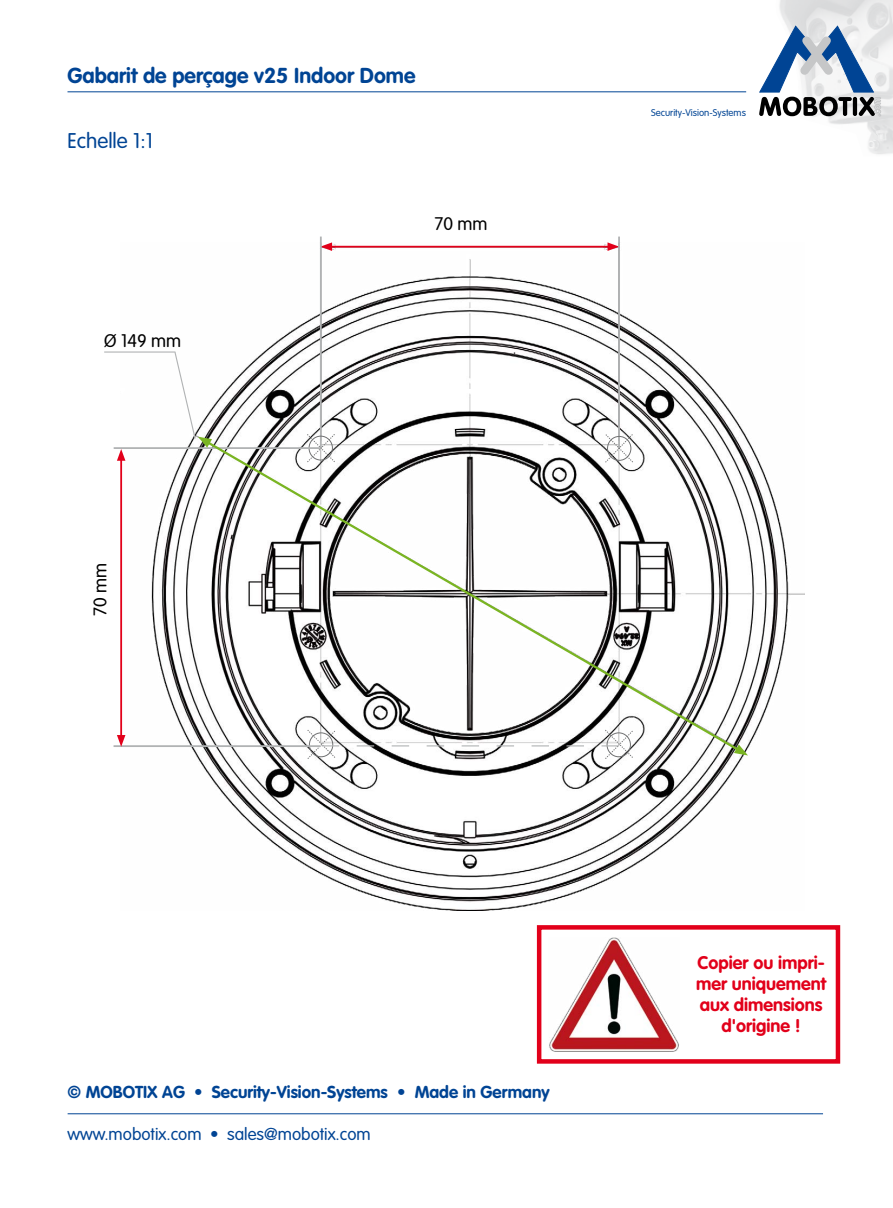
<style>
.page{position:relative;width:893px;height:1208px;background:#fff}
.page>*{position:absolute;margin:0;border:0;box-sizing:border-box;transform-origin:0 0}
.t1{font:700 21.3px "VAG Rounded LT Pro";color:#004494}
.t2{font:300 21px "VAG Rounded LT Pro";color:#004494}
.t3{font:700 18px/21px "VAG Rounded LT Pro";color:#e2001a;text-align:center}
.t4{font:300 18px "VAG Rounded LT Pro";color:#000}
.t5{font:700 17.1px "VAG Rounded LT Pro";color:#004494}
.t6{font:300 17.1px "VAG Rounded LT Pro";color:#004494}
.t7{font:300 9.6px "VAG Rounded LT Pro";color:#004494}
</style>
<div class="page">
<hr style="left:68px;top:1113px;width:755px;height:1px;background:#004494">
<hr style="left:68px;top:91px;width:678px;height:1px;background:#004494">
<img style="left:779px;top:0;width:114px;height:154px">
<svg style="left:759px;top:26px;width:122px;height:90px"></svg>
<img style="left:549px;top:937px;width:130px;height:114px">
<div style="left:537px;top:925px;width:303px;height:138px;border:4px solid #e2001a"></div>
<img style="left:121px;top:243px;width:683px;height:668px">
<hr style="left:329px;top:246px;width:282px;height:2px;background:#e2001a">
<svg style="left:322px;top:242px;width:10px;height:9px"></svg>
<svg style="left:607px;top:242px;width:11px;height:9px"></svg>
<hr style="left:320px;top:236px;width:2px;height:212px;background:#b1b3b4">
<hr style="left:618px;top:236px;width:2px;height:212px;background:#b1b3b4">
<svg style="left:605px;top:434px;width:28px;height:4px"></svg>
<svg style="left:307px;top:434px;width:28px;height:4px"></svg>
<hr style="left:114px;top:447px;width:207px;height:2px;background:#b1b3b4">
<hr style="left:114px;top:745px;width:207px;height:2px;background:#b1b3b4">
<hr style="left:120px;top:457px;width:2px;height:281px;background:#e2001a">
<svg style="left:117px;top:735px;width:8px;height:11px"></svg>
<svg style="left:117px;top:449px;width:8px;height:12px"></svg>
<svg style="left:203px;top:438px;width:540px;height:316px"></svg>
<svg style="left:734px;top:744px;width:14px;height:11px"></svg>
<svg style="left:307px;top:729px;width:326px;height:30px"></svg>
<svg style="left:174px;top:351px;width:38px;height:97px"></svg>
<hr style="left:104px;top:351px;width:71px;height:1px;background:#b1b3b4">
<p class="t1" style="left:68px;top:62px;width:350px">Gabarit de perçage v25 Indoor Dome</p>
<p class="t2" style="left:68px;top:129px;width:87px">Echelle 1:1</p>
<p class="t4" style="left:434px;top:214px;width:55px">70 mm</p>
<p class="t4" style="left:104px;top:330px;width:79px">Ø 149 mm</p>
<p class="t4" style="left:90px;top:616px;width:55px;rotate:-90deg">70 mm</p>
<p class="t7" style="left:651px;top:107px;width:96px">Security-Vision-Systems</p>
<p class="t5" style="left:68px;top:1081px;width:484px">© MOBOTIX AG • Security-Vision-Systems • Made in Germany</p>
<p class="t6" style="left:68px;top:1123px;width:305px">www.mobotix.com • sales@mobotix.com</p>
<p class="t3" style="left:696px;top:952px;width:132px">Copier ou impri&shy;mer uniquement aux dimensions d'origine !</p>
</div>
